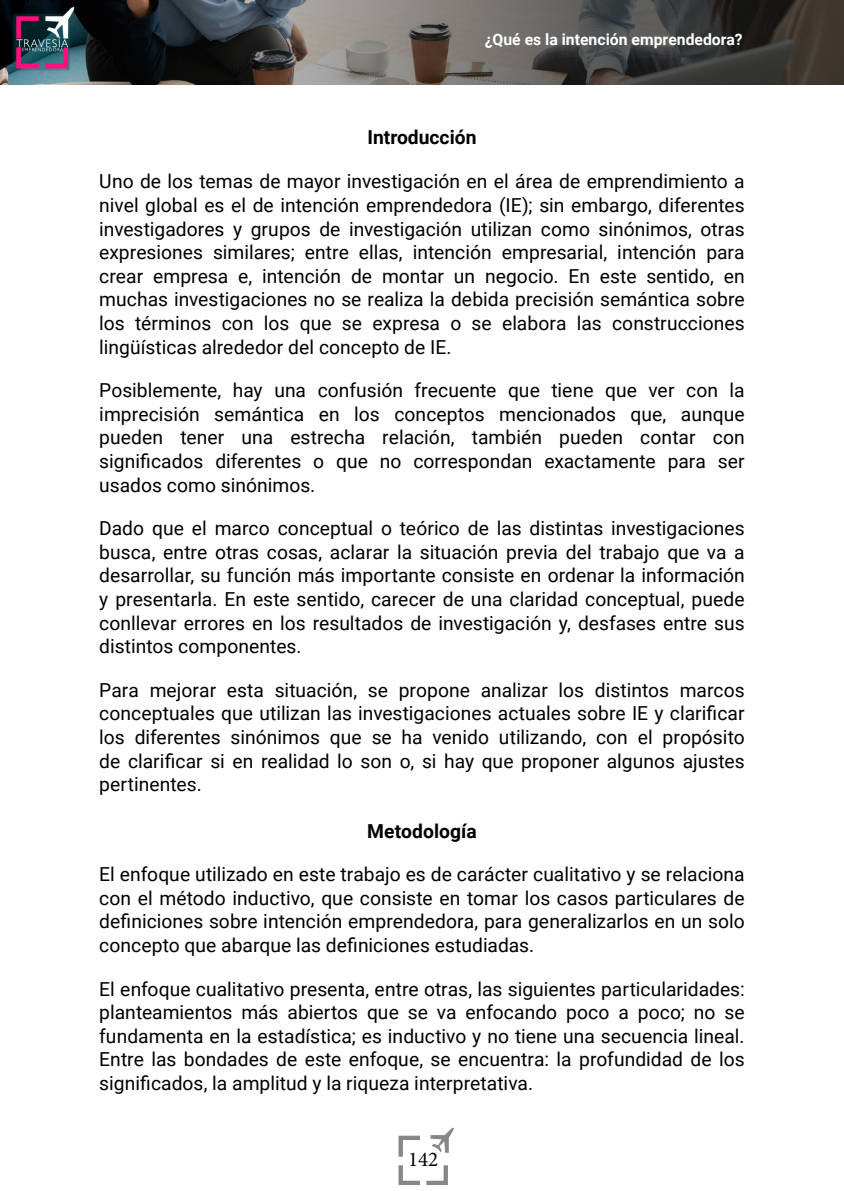
<style>
.page{position:relative;width:844px;height:1191px;background:#fff}
.page>*{position:absolute;margin:0;border:0;box-sizing:border-box;transform-origin:0 0}
.t1{font:21px "Minion Pro";color:#000}
.t2{font:19.25px/23.6px "Roboto";color:#000;text-align:justify}
.t3{font:700 19.25px "Roboto";color:#000}
.t4{font:700 15.75px "Roboto";color:#fff}
</style>
<div class="page">
<svg style="left:398px;top:1135px;width:22px;height:21px"></svg>
<svg style="left:398px;top:1165px;width:22px;height:20px"></svg>
<svg style="left:426px;top:1165px;width:22px;height:20px"></svg>
<svg style="left:430px;top:1127px;width:24px;height:25px"></svg>
<img style="left:0;top:0;width:843px;height:84px">
<p class="t4" style="left:484px;top:28px;width:259px">¿Qué es la intención emprendedora?</p>
<p class="t3" style="left:367px;top:124px;width:110px">Introducción</p>
<p class="t2" style="left:99px;top:169px;width:646px">Uno de los temas de mayor investigación en el área de emprendimiento a nivel global es el de intención emprendedora (IE); sin embargo, diferentes investigadores y grupos de investigación utilizan como sinónimos, otras expresiones similares; entre ellas, intención empresarial, intención para crear empresa e, intención de montar un negocio. En este sentido, en muchas investigaciones no se realiza la debida precisión semántica sobre los términos con los que se expresa o se elabora las construcciones lingüísticas alrededor del concepto de IE.</p>
<p class="t2" style="left:99px;top:378px;width:646px">Posiblemente, hay una confusión frecuente que tiene que ver con la imprecisión semántica en los conceptos mencionados que, aunque pueden tener una estrecha relación, también pueden contar con significados diferentes o que no correspondan exactamente para ser usados como sinónimos.</p>
<p class="t2" style="left:99px;top:516px;width:646px">Dado que el marco conceptual o teórico de las distintas investigaciones busca, entre otras cosas, aclarar la situación previa del trabajo que va a desarrollar, su función más importante consiste en ordenar la información y presentarla. En este sentido, carecer de una claridad conceptual, puede conllevar errores en los resultados de investigación y, desfases entre sus distintos componentes.</p>
<p class="t2" style="left:99px;top:677px;width:646px">Para mejorar esta situación, se propone analizar los distintos marcos conceptuales que utilizan las investigaciones actuales sobre IE y clarificar los diferentes sinónimos que se ha venido utilizando, con el propósito de clarificar si en realidad lo son o, si hay que proponer algunos ajustes pertinentes.</p>
<p class="t3" style="left:367px;top:817px;width:111px">Metodología</p>
<p class="t2" style="left:99px;top:861px;width:646px">El enfoque utilizado en este trabajo es de carácter cualitativo y se relaciona con el método inductivo, que consiste en tomar los casos particulares de definiciones sobre intención emprendedora, para generalizarlos en un solo concepto que abarque las definiciones estudiadas.</p>
<p class="t2" style="left:99px;top:976px;width:646px">El enfoque cualitativo presenta, entre otras, las siguientes particularidades: planteamientos más abiertos que se va enfocando poco a poco; no se fundamenta en la estadística; es inductivo y no tiene una secuencia lineal.<br>Entre las bondades de este enfoque, se encuentra: la profundidad de los significados, la amplitud y la riqueza interpretativa.</p>
<p class="t1" style="left:408px;top:1144px;width:32px">142</p>
</div>
